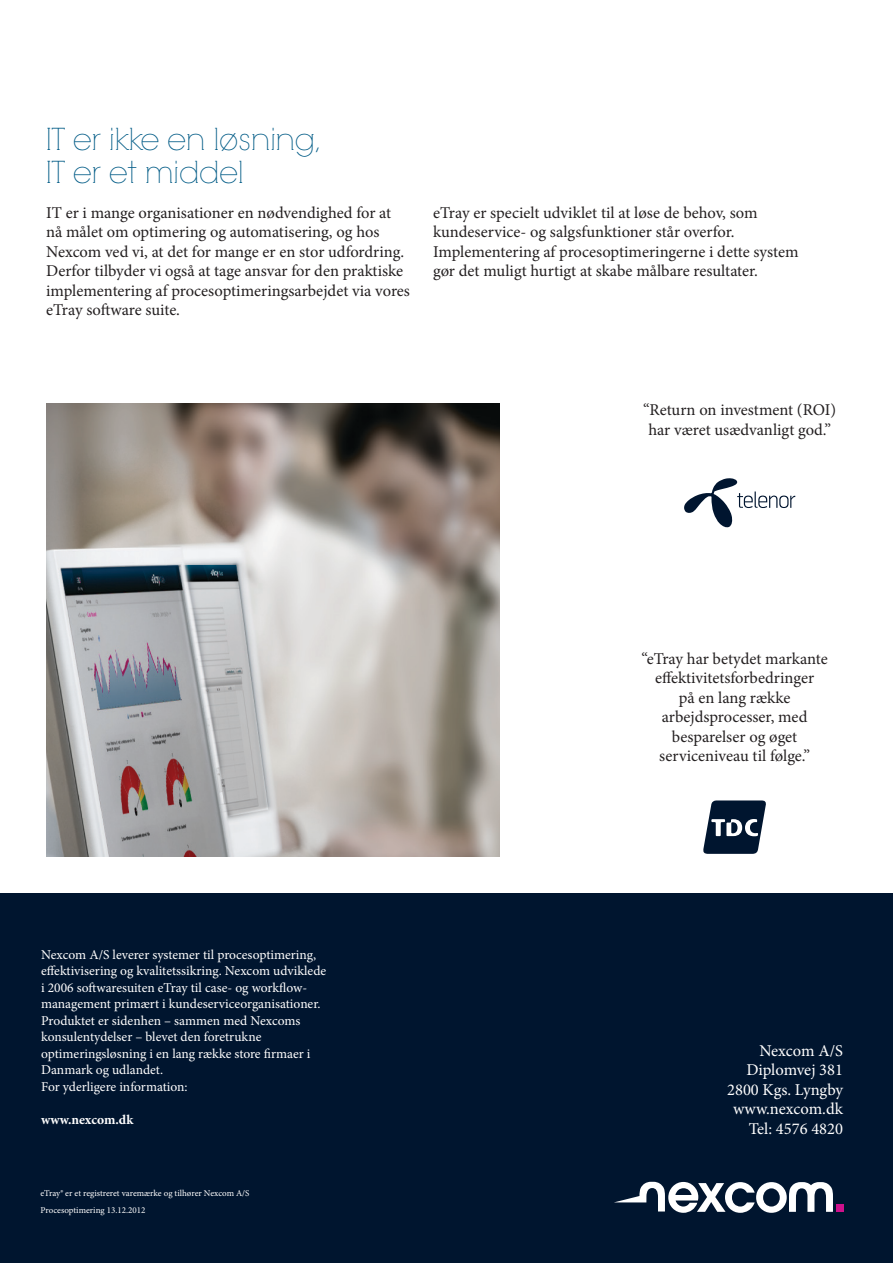
<style>
.page{position:relative;width:893px;height:1263px;background:#fff}
.page>*{position:absolute;margin:0;border:0;box-sizing:border-box;transform-origin:0 0}
.Header_1{font:30px/33px "RNS Camelia";color:#005b86}
.Content{font:16.5px/19.5px "Minion Pro";color:#231f20}
.Content-2{font:16.5px "Minion Pro";color:#fff}
.boilerplate{font:13.5px/16.5px "Minion Pro";color:#fff}
.boilerplate-2{font:700 13.5px "Minion Pro";color:#fff}
.Content-3{font:9px "Minion Pro";color:#fff}
</style>
<div class="page">
<div style="left:0;top:893px;width:893px;height:370px;background:#00152f"></div>
<svg style="left:614px;top:1182px;width:219px;height:31px"></svg>
<div style="left:836px;top:1204px;width:7px;height:7px;background:#cf118c"></div>
<svg style="left:703px;top:800px;width:63px;height:54px"></svg>
<svg style="left:684px;top:478px;width:111px;height:50px"></svg>
<img style="left:46px;top:403px;width:453px;height:453px">
<p class="Header_1" style="left:46px;top:123px;width:278px">IT er ikke en løsning,<br>IT er et middel</p>
<p class="Content" style="left:46px;top:203px;width:365px">IT er i mange organisationer en nødvendighed for at nå målet om optimering og automatisering, og hos Nexcom ved vi, at det for mange er en stor udfordring.<br>Derfor tilbyder vi også at tage ansvar for den praktiske implementering af procesoptimeringsarbejdet via vores eTray software suite.</p>
<p class="Content" style="left:433px;top:203px;width:367px">eTray er specielt udviklet til at løse de behov, som kundeservice- og salgsfunktioner står overfor.<br>Implementering af procesoptimeringerne i dette system gør det muligt hurtigt at skabe målbare resultater.</p>
<p class="Content" style="left:643px;top:400px;width:195px">“Return on investment (ROI)</p>
<p class="Content" style="left:648px;top:420px;width:184px">har været usædvanligt god.”</p>
<p class="boilerplate" style="left:41px;top:946px;width:287px">Nexcom A/S leverer systemer til procesoptimering, effektivisering og kvalitetssikring. Nexcom udviklede i 2006 softwaresuiten eTray til case- og workflow&shy;management primært i kundeserviceorganisationer.<br>Produktet er sidenhen – sammen med Nexcoms konsulentydelser – blevet den foretrukne optimeringsløsning i en lang række store firmaer i Danmark og udlandet.<br>For yderligere information:</p>
<p class="boilerplate-2" style="left:41px;top:1110px;width:94px">www.nexcom.dk</p>
<p class="Content-3" style="left:40px;top:1187px;width:211px">eTray® er et registreret varemærke og tilhører Nexcom A/S</p>
<p class="Content-3" style="left:40px;top:1204px;width:106px">Procesoptimering 13.12.2012</p>
<p class="Content" style="left:641px;top:649px;width:188px;text-align:center">“eTray har betydet markante effektivitetsforbedringer<br>på en lang række arbejdsprocesser, med besparelser og øget serviceniveau til følge.”</p>
<p class="Content-2" style="left:759px;top:1039px;width:85px">Nexcom A/S</p>
<p class="Content-2" style="left:746px;top:1059px;width:98px">Diplomvej 381</p>
<p class="Content-2" style="left:727px;top:1078px;width:117px">2800 Kgs. Lyngby</p>
<p class="Content-2" style="left:733px;top:1098px;width:111px">www.nexcom.dk</p>
<p class="Content-2" style="left:749px;top:1117px;width:96px">Tel: 4576 4820</p>
</div>
